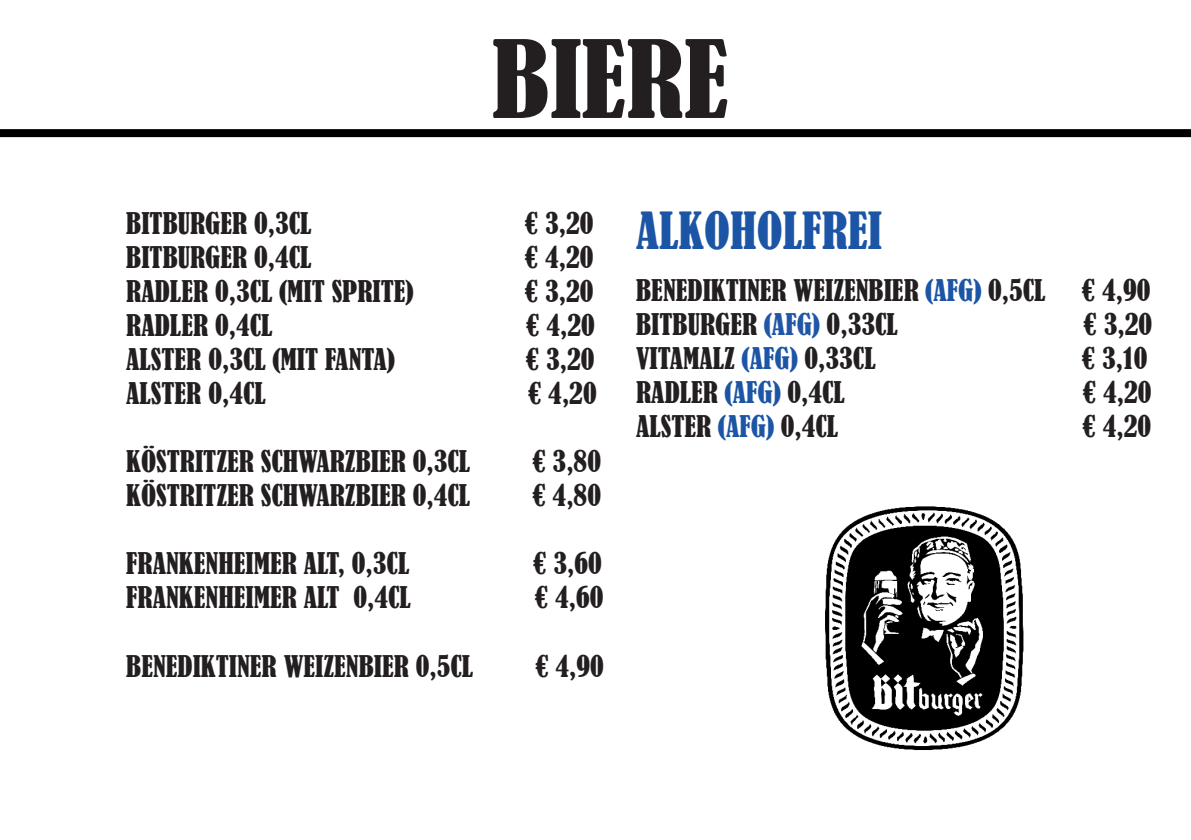
<style>
.page{position:relative;width:1191px;height:840px;background:#fff}
.page>*{position:absolute;margin:0;border:0;box-sizing:border-box;transform-origin:0 0}
.t1{font:condensed 100px "Bernard";color:#231f20;scale:1.07 1}
.t2{font:condensed 48px "Bernard";color:#1c55a5}
.t3{font:condensed 28px "Bernard";color:#231f20}
.s1{color:#1c55a5}
.s2{color:#2056a6}
</style>
<div class="page">
<div style="left:0;top:129px;width:1191px;height:8px;background:#000002"></div>
<img style="left:825px;top:506px;width:199px;height:244px">
<p class="t1" style="left:492px;top:21px;width:223px">BIERE</p>
<p class="t3" style="left:126px;top:207px;width:187px">BITBURGER 0,3CL</p>
<p class="t3" style="left:524px;top:207px;width:71px">€ 3,20</p>
<p class="t3" style="left:126px;top:241px;width:187px">BITBURGER 0,4CL</p>
<p class="t3" style="left:524px;top:241px;width:71px">€ 4,20</p>
<p class="t3" style="left:126px;top:275px;width:289px">RADLER 0,3CL (MIT SPRITE)</p>
<p class="t3" style="left:524px;top:275px;width:71px">€ 3,20</p>
<p class="t3" style="left:126px;top:309px;width:148px">RADLER 0,4CL</p>
<p class="t3" style="left:526px;top:309px;width:71px">€ 4,20</p>
<p class="t3" style="left:126px;top:343px;width:270px">ALSTER 0,3CL (MIT FANTA)</p>
<p class="t3" style="left:525px;top:343px;width:71px">€ 3,20</p>
<p class="t3" style="left:126px;top:377px;width:141px">ALSTER 0,4CL</p>
<p class="t3" style="left:528px;top:377px;width:71px">€ 4,20</p>
<p class="t3" style="left:126px;top:445px;width:345px">KÖSTRITZER SCHWARZBIER 0,3CL</p>
<p class="t3" style="left:532px;top:445px;width:71px">€ 3,80</p>
<p class="t3" style="left:126px;top:479px;width:345px">KÖSTRITZER SCHWARZBIER 0,4CL</p>
<p class="t3" style="left:532px;top:479px;width:71px">€ 4,80</p>
<p class="t3" style="left:126px;top:547px;width:285px">FRANKENHEIMER ALT, 0,3CL</p>
<p class="t3" style="left:533px;top:547px;width:71px">€ 3,60</p>
<p class="t3" style="left:126px;top:581px;width:286px">FRANKENHEIMER ALT 0,4CL</p>
<p class="t3" style="left:534px;top:581px;width:71px">€ 4,60</p>
<p class="t3" style="left:126px;top:649px;width:348px">BENEDIKTINER WEIZENBIER 0,5CL</p>
<p class="t3" style="left:535px;top:649px;width:71px">€ 4,90</p>
<p class="t2" style="left:636px;top:202px;width:247px">ALKOHOLFREI</p>
<p class="t3" style="left:636px;top:273px;width:411px">BENEDIKTINER WEIZENBIER <span class="s1">(AFG)</span> 0,5CL</p>
<p class="t3" style="left:1081px;top:273px;width:71px">€ 4,90</p>
<p class="t3" style="left:636px;top:307px;width:263px">BITBURGER <span class="s2">(AFG)</span> 0,33CL</p>
<p class="t3" style="left:1083px;top:307px;width:71px">€ 3,20</p>
<p class="t3" style="left:636px;top:341px;width:241px">VITAMALZ <span class="s1">(AFG)</span> 0,33CL</p>
<p class="t3" style="left:1081px;top:341px;width:67px">€ 3,10</p>
<p class="t3" style="left:636px;top:375px;width:210px">RADLER <span class="s1">(AFG)</span> 0,4CL</p>
<p class="t3" style="left:1082px;top:375px;width:71px">€ 4,20</p>
<p class="t3" style="left:636px;top:409px;width:204px">ALSTER <span class="s1">(AFG)</span> 0,4CL</p>
<p class="t3" style="left:1082px;top:409px;width:71px">€ 4,20</p>
</div>
